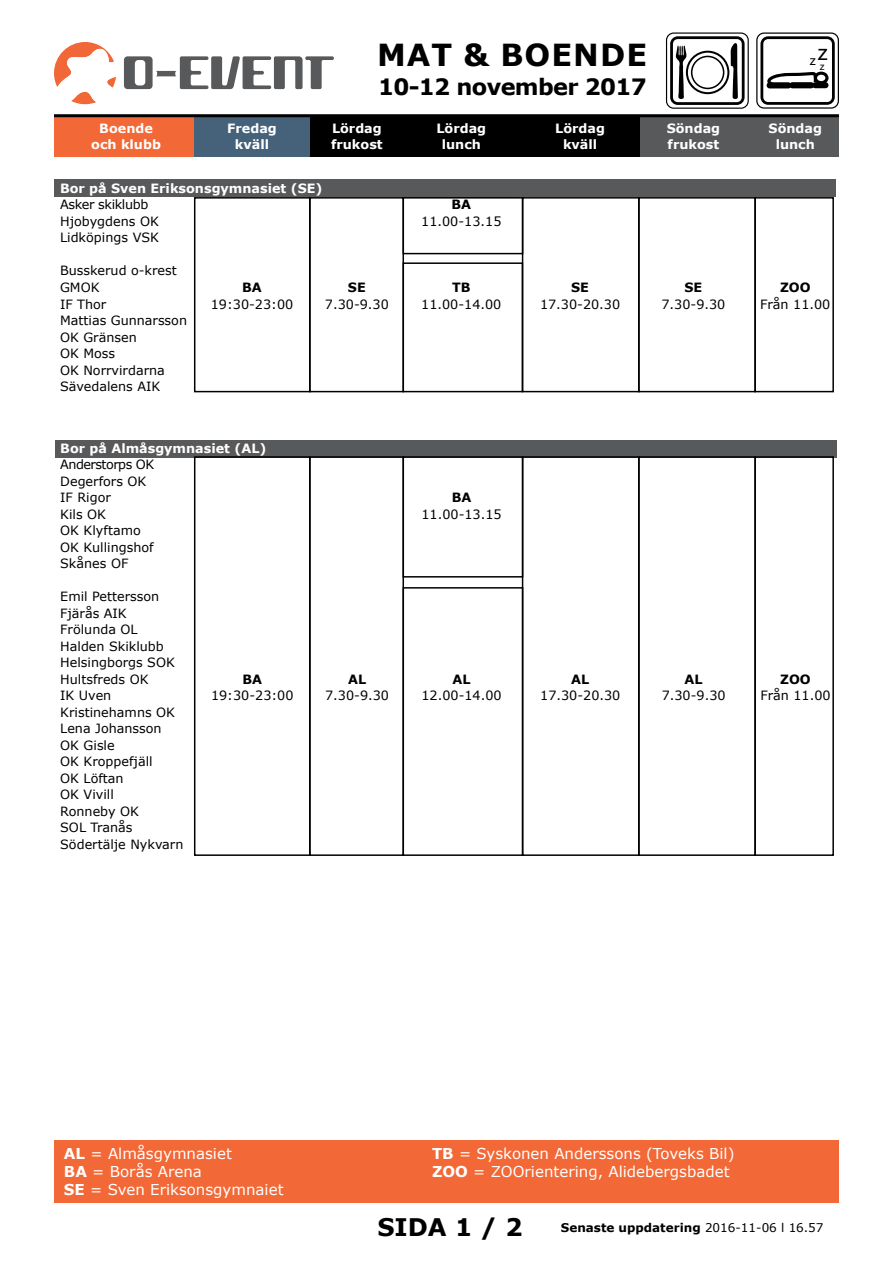
<style>
.page{position:relative;width:893px;height:1263px;background:#fff}
.page>*{position:absolute;margin:0;border:0;box-sizing:border-box;transform-origin:0 0}
.t1{font:700 30.45px "Verdana";letter-spacing:.035em;color:#000}
.t2{font:700 24.15px "Verdana";color:#000}
.t3{font:700 22.5px "Verdana";letter-spacing:-.03em;color:#000}
.t4{font:15px/18px "Verdana";color:#fff}
.t5{font:13.95px "Myriad Pro";color:#010101}
.t6{font:12.75px/16.5px "Verdana";color:#000}
.t7{font:700 12.75px/15.3px "Verdana";color:#fff;text-align:center}
.t8{font:700 12.75px "Verdana";color:#000}
.t9{font:12.75px "Verdana";letter-spacing:-.03em;color:#000}
.t10{font:700 12px "Verdana";color:#000}
.t11{font:10.95px "Myriad Pro";color:#010101}
.s1{font-weight:700}
.s2{font-weight:400}
</style>
<div class="page">
<div style="left:54px;top:116px;width:140px;height:40px;background:#f26836"></div>
<svg style="left:124px;top:56px;width:210px;height:33px"></svg>
<svg style="left:54px;top:42px;width:62px;height:62px"></svg>
<div style="left:54px;top:1141px;width:784px;height:62px;background:#f26836"></div>
<div style="left:666px;top:32px;width:83px;height:77px;border:1px solid #000;border-radius:7px"></div>
<svg style="left:670px;top:36px;width:75px;height:69px"></svg>
<div style="left:54px;top:179px;width:781px;height:18px;background:#58595b"></div>
<div style="left:56px;top:440px;width:781px;height:18px;background:#58595b"></div>
<div style="left:756px;top:32px;width:83px;height:77px;border:1px solid #020202;border-radius:7px"></div>
<svg style="left:760px;top:36px;width:75px;height:69px"></svg>
<div style="left:640px;top:116px;width:199px;height:40px;background:#58595b"></div>
<div style="left:194px;top:116px;width:116px;height:40px;background:#45627a"></div>
<div style="left:310px;top:117px;width:330px;height:39px;background:#000"></div>
<hr style="left:54px;top:114px;width:785px;height:3px;background:#000">
<div style="left:403px;top:197px;width:120px;height:57px;border:2px solid #000"></div>
<div style="left:403px;top:456px;width:120px;height:122px;border:2px solid #000"></div>
<div style="left:309px;top:197px;width:95px;height:195px;border:2px solid #000"></div>
<div style="left:309px;top:456px;width:95px;height:400px;border:2px solid #000"></div>
<div style="left:194px;top:197px;width:116px;height:195px;border:2px solid #000"></div>
<div style="left:194px;top:456px;width:116px;height:400px;border:2px solid #000"></div>
<div style="left:522px;top:197px;width:118px;height:195px;border:2px solid #000"></div>
<div style="left:522px;top:456px;width:118px;height:400px;border:2px solid #000"></div>
<div style="left:638px;top:197px;width:118px;height:195px;border:2px solid #000"></div>
<div style="left:638px;top:456px;width:118px;height:400px;border:2px solid #000"></div>
<div style="left:754px;top:197px;width:80px;height:195px;border:2px solid #000"></div>
<div style="left:754px;top:456px;width:80px;height:400px;border:2px solid #000"></div>
<div style="left:403px;top:262px;width:120px;height:130px;border:2px solid #000"></div>
<h1 class="t1" style="left:377px;top:33px;width:271px">MAT &amp; BOENDE</h1>
<h3 class="t3" style="left:378px;top:71px;width:270px">10-12 november 2017</h3>
<p class="t5" style="left:810px;top:51px;width:19px">z<sup>z</sup></p>
<p class="t11" style="left:820px;top:60px;width:6px">z</p>
<p class="t7" style="left:91px;top:121px;width:71px">Boende och klubb</p>
<p class="t7" style="left:227px;top:121px;width:51px">Fredag kväll</p>
<p class="t7" style="left:331px;top:121px;width:53px;text-align:left">Lördag frukost</p>
<p class="t7" style="left:436px;top:121px;width:51px">Lördag lunch</p>
<p class="t7" style="left:555px;top:121px;width:51px">Lördag kväll</p>
<p class="t7" style="left:667px;top:121px;width:55px;text-align:left">Söndag frukost</p>
<p class="t7" style="left:769px;top:121px;width:55px">Söndag lunch</p>
<p class="t7" style="left:60px;top:180px;width:264px">Bor på Sven Eriksonsgymnasiet (SE)</p>
<p class="t9" style="left:60px;top:196px;width:90px">Asker skiklubb</p>
<p class="t8" style="left:451px;top:196px;width:21px">BA</p>
<p class="t6" style="left:60px;top:213px;width:100px">Hjobygdens OK</p>
<p class="t6" style="left:421px;top:213px;width:82px">11.00-13.15</p>
<p class="t6" style="left:60px;top:229px;width:100px">Lidköpings VSK</p>
<p class="t6" style="left:60px;top:262px;width:118px;line-height:17.2px">Busskerud o-krest<br>GMOK</p>
<p class="t8" style="left:242px;top:279px;width:21px">BA</p>
<p class="t8" style="left:348px;top:279px;width:19px">SE</p>
<p class="t8" style="left:452px;top:279px;width:20px">TB</p>
<p class="t8" style="left:571px;top:279px;width:19px">SE</p>
<p class="t8" style="left:684px;top:279px;width:19px">SE</p>
<p class="t8" style="left:780px;top:279px;width:32px">ZOO</p>
<p class="t6" style="left:60px;top:296px;width:48px">IF Thor</p>
<p class="t6" style="left:211px;top:296px;width:84px">19:30-23:00</p>
<p class="t6" style="left:325px;top:296px;width:65px">7.30-9.30</p>
<p class="t6" style="left:421px;top:296px;width:82px">11.00-14.00</p>
<p class="t6" style="left:540px;top:296px;width:82px">17.30-20.30</p>
<p class="t6" style="left:661px;top:296px;width:65px">7.30-9.30</p>
<p class="t6" style="left:760px;top:296px;width:72px">Från 11.00</p>
<p class="t6" style="left:60px;top:312px;width:129px">Mattias Gunnarsson<br>OK Gränsen<br>OK Moss<br>OK Norrvirdarna<br>Sävedalens AIK</p>
<p class="t7" style="left:60px;top:440px;width:208px">Bor på Almåsgymnasiet (AL)</p>
<p class="t6" style="left:60px;top:456px;width:95px">Anderstorps OK<br>Degerfors OK<br>IF Rigor</p>
<p class="t8" style="left:452px;top:488px;width:21px">BA</p>
<p class="t6" style="left:60px;top:506px;width:47px">Kils OK</p>
<p class="t6" style="left:421px;top:506px;width:82px">11.00-13.15</p>
<p class="t6" style="left:60px;top:522px;width:95px">OK Klyftamo<br>OK Kullingshof<br>Skånes OF</p>
<p class="t6" style="left:60px;top:588px;width:116px">Emil Pettersson<br>Fjärås AIK<br>Frölunda OL<br>Halden Skiklubb<br>Helsingborgs SOK<br>Hultsfreds OK</p>
<p class="t8" style="left:242px;top:670px;width:21px">BA</p>
<p class="t8" style="left:348px;top:670px;width:20px">AL</p>
<p class="t8" style="left:452px;top:670px;width:20px">AL</p>
<p class="t8" style="left:571px;top:670px;width:20px">AL</p>
<p class="t8" style="left:685px;top:670px;width:20px">AL</p>
<p class="t8" style="left:780px;top:670px;width:32px">ZOO</p>
<p class="t6" style="left:60px;top:687px;width:53px">IK Uven</p>
<p class="t6" style="left:211px;top:687px;width:84px">19:30-23:00</p>
<p class="t6" style="left:325px;top:687px;width:65px">7.30-9.30</p>
<p class="t6" style="left:421px;top:687px;width:82px">12.00-14.00</p>
<p class="t6" style="left:540px;top:687px;width:82px">17.30-20.30</p>
<p class="t6" style="left:662px;top:687px;width:65px">7.30-9.30</p>
<p class="t6" style="left:760px;top:687px;width:72px">Från 11.00</p>
<p class="t6" style="left:60px;top:704px;width:125px">Kristinehamns OK<br>Lena Johansson<br>OK Gisle<br>OK Kroppefjäll<br>OK Löftan<br>OK Vivill<br>Ronneby OK<br>SOL Tranås<br>Södertälje Nykvarn</p>
<p class="t4" style="left:64px;top:1144px;width:221px"><span class="s1">AL</span> = Almåsgymnasiet<br><span class="s1">BA</span> = Borås Arena<br><span class="s1">SE</span> = Sven Eriksonsgymnaiet</p>
<p class="t4" style="left:432px;top:1144px;width:304px"><span class="s1">TB</span> = Syskonen Anderssons (Toveks Bil)<br><span class="s1">ZOO</span> = ZOOrientering, Alidebergsbadet</p>
<h2 class="t2" style="left:377px;top:1210px;width:147px">SIDA 1 / 2</h2>
<p class="t10" style="left:561px;top:1219px;width:264px">Senaste uppdatering <span class="s2">2016-11-06 l 16.57</span></p>
</div>
